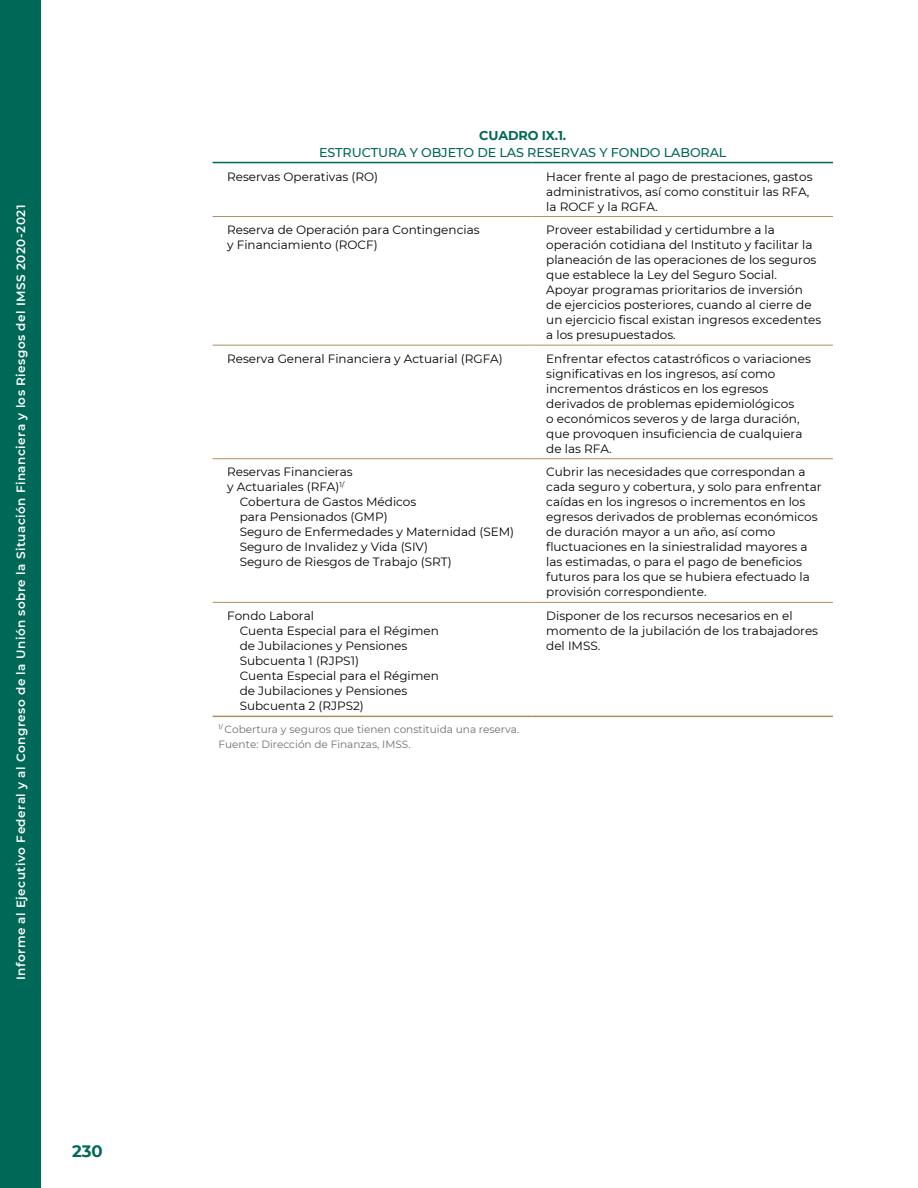
<style>
.page{position:relative;width:918px;height:1188px;background:#fff}
.page>*{position:absolute;margin:0;border:0;box-sizing:border-box;transform-origin:0 0}
.t1{font:700 16.5px "Montserrat";color:#006857}
.t2{font:500 12.75px "Montserrat";letter-spacing:-.01em;color:#006857}
.t3{font:700 12.75px "Montserrat";color:#006857}
.t4{font:12px/15px "Montserrat";color:#000}
.t5{font:600 12px "Montserrat";letter-spacing:.04em;color:#fff}
.t6{font:10.5px/15px "Montserrat";color:#6d6e71}
</style>
<div class="page">
<div style="left:0;top:0;width:40px;height:1188px;background:#006857"></div>
<hr style="left:213px;top:162px;width:319px;height:1px;background:#006857">
<hr style="left:532px;top:162px;width:301px;height:1px;background:#006857">
<hr style="left:213px;top:216px;width:319px;height:1px;background:#b38e5c">
<hr style="left:532px;top:216px;width:301px;height:1px;background:#b38e5c">
<hr style="left:213px;top:345px;width:319px;height:1px;background:#b38e5c">
<hr style="left:532px;top:345px;width:301px;height:1px;background:#b38e5c">
<hr style="left:213px;top:458px;width:319px;height:1px;background:#b38e5c">
<hr style="left:532px;top:458px;width:301px;height:1px;background:#b38e5c">
<hr style="left:213px;top:602px;width:319px;height:1px;background:#b38e5c">
<hr style="left:532px;top:602px;width:301px;height:1px;background:#b38e5c">
<hr style="left:213px;top:716px;width:319px;height:1px;background:#b38e5c">
<hr style="left:532px;top:716px;width:301px;height:1px;background:#b38e5c">
<p class="t5" style="left:12px;top:980px;width:777px;rotate:-90deg">Informe al Ejecutivo Federal y al Congreso de la Unión sobre la Situación Financiera y los Riesgos del IMSS 2020-2021</p>
<h1 class="t1" style="left:72px;top:1140px;width:32px">230</h1>
<p class="t3" style="left:479px;top:126px;width:20px">CUADRO</p>
<p class="t3" style="left:542px;top:126px;width:26px">IX.1.</p>
<p class="t2" style="left:319px;top:143px;width:409px">ESTRUCTURA Y OBJETO DE LAS RESERVAS Y FONDO LABORAL</p>
<p class="t4" style="left:227px;top:168px;width:153px">Reservas Operativas (RO)</p>
<p class="t4" style="left:546px;top:168px;width:268px">Hacer frente al pago de prestaciones, gastos administrativos, así como constituir las RFA, la ROCF y la RGFA.</p>
<p class="t4" style="left:227px;top:222px;width:254px">Reserva de Operación para Contingencias y Financiamiento (ROCF)</p>
<p class="t4" style="left:546px;top:222px;width:277px">Proveer estabilidad y certidumbre a la operación cotidiana del Instituto y facilitar la planeación de las operaciones de los seguros que establece la Ley del Seguro Social.<br>Apoyar programas prioritarios de inversión<br>de ejercicios posteriores, cuando al cierre de un ejercicio fiscal existan ingresos excedentes a los presupuestados.</p>
<p class="t4" style="left:227px;top:351px;width:277px">Reserva General Financiera y Actuarial (RGFA)</p>
<p class="t4" style="left:546px;top:351px;width:266px">Enfrentar efectos catastróficos o variaciones significativas en los ingresos, así como incrementos drásticos en los egresos derivados de problemas epidemiológicos<br>o económicos severos y de larga duración, que provoquen insuficiencia de cualquiera de las RFA.</p>
<p class="t4" style="left:227px;top:464px;width:127px">Reservas Financieras</p>
<p class="t4" style="left:227px;top:479px;width:119px">y Actuariales (RFA)<sup>1/</sup></p>
<p class="t4" style="left:240px;top:494px;width:178px">Cobertura de Gastos Médicos</p>
<p class="t4" style="left:240px;top:509px;width:149px">para Pensionados (GMP)</p>
<p class="t4" style="left:240px;top:524px;width:276px">Seguro de Enfermedades y Maternidad (SEM)</p>
<p class="t4" style="left:240px;top:539px;width:190px">Seguro de Invalidez y Vida (SIV)</p>
<p class="t4" style="left:240px;top:554px;width:214px">Seguro de Riesgos de Trabajo (SRT)</p>
<p class="t4" style="left:546px;top:464px;width:277px">Cubrir las necesidades que correspondan a cada seguro y cobertura, y solo para enfrentar caídas en los ingresos o incrementos en los egresos derivados de problemas económicos de duración mayor a un año, así como fluctuaciones en la siniestralidad mayores a las estimadas, o para el pago de beneficios futuros para los que se hubiera efectuado la provisión correspondiente.</p>
<p class="t4" style="left:240px;top:608px;width:201px;text-indent:-13px">Fondo Laboral<br>Cuenta Especial para el Régimen de Jubilaciones y Pensiones<br>Subcuenta 1 (RJPS1)<br>Cuenta Especial para el Régimen de Jubilaciones y Pensiones<br>Subcuenta 2 (RJPS2)</p>
<p class="t4" style="left:546px;top:608px;width:273px">Disponer de los recursos necesarios en el momento de la jubilación de los trabajadores del IMSS.</p>
<p class="t6" style="left:219px;top:721px;width:302px"><sup>1/</sup> Cobertura y seguros que tienen constituida una reserva.<br>Fuente: Dirección de Finanzas, IMSS.</p>
</div>
